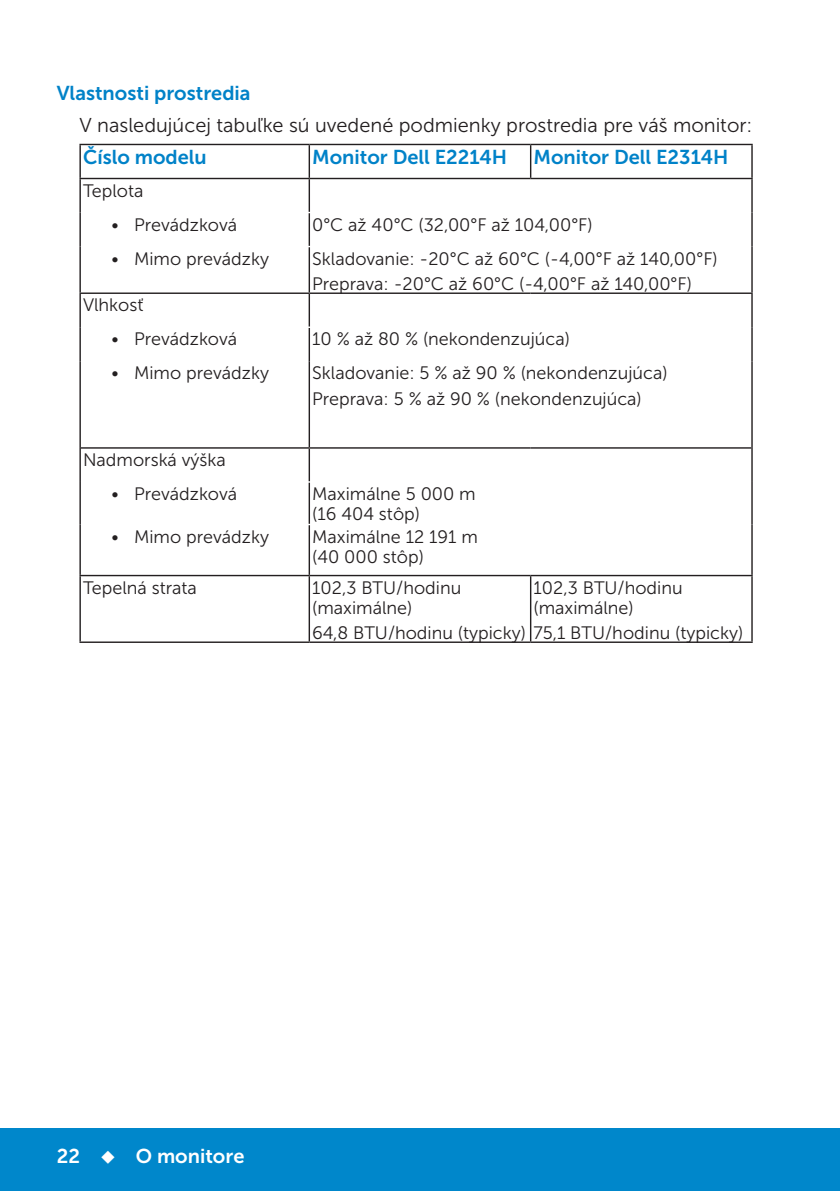
<style>
.page{position:relative;width:840px;height:1191px;background:#fff}
.page>*{position:absolute;margin:0;border:0;box-sizing:border-box;transform-origin:0 0}
.Paragraph{font:20px "Museo Sans For Dell 300";color:#231f20}
.Table_Head{font:20px "Museo Sans For Dell 700";color:#0082c8}
.Head3{font:20px "Museo Sans For Dell 700";color:#0082c8}
.t1{font:20px "Museo Sans For Dell 700";color:#fff}
.Table_Paragraph{font:18px/20px "Museo Sans For Dell 300";color:#231f20}
</style>
<div class="page">
<div style="left:0;top:1128px;width:839px;height:63px;background:#0087cb"></div>
<hr style="left:79px;top:144px;width:230px;height:1px;background:#231f20">
<hr style="left:79px;top:145px;width:2px;height:33px;background:#231f20">
<hr style="left:309px;top:144px;width:221px;height:1px;background:#231f20">
<hr style="left:308px;top:145px;width:2px;height:33px;background:#231f20">
<hr style="left:530px;top:144px;width:222px;height:1px;background:#231f20">
<hr style="left:529px;top:145px;width:2px;height:33px;background:#231f20">
<hr style="left:750px;top:145px;width:2px;height:33px;background:#231f20">
<hr style="left:79px;top:576px;width:2px;height:65px;background:#231f20">
<hr style="left:308px;top:576px;width:2px;height:65px;background:#231f20">
<hr style="left:529px;top:576px;width:2px;height:65px;background:#231f20">
<hr style="left:750px;top:576px;width:2px;height:65px;background:#231f20">
<hr style="left:79px;top:641px;width:230px;height:2px;background:#231f20">
<hr style="left:309px;top:641px;width:221px;height:2px;background:#231f20">
<hr style="left:530px;top:641px;width:222px;height:2px;background:#231f20">
<hr style="left:79px;top:179px;width:2px;height:33px;background:#231f20">
<hr style="left:79px;top:178px;width:230px;height:1px;background:#231f20">
<hr style="left:308px;top:179px;width:2px;height:33px;background:#231f20">
<hr style="left:309px;top:178px;width:221px;height:1px;background:#231f20">
<hr style="left:750px;top:179px;width:2px;height:33px;background:#231f20">
<hr style="left:530px;top:178px;width:222px;height:1px;background:#231f20">
<hr style="left:79px;top:212px;width:2px;height:34px;background:#231f20">
<hr style="left:308px;top:213px;width:2px;height:33px;background:#231f20">
<hr style="left:750px;top:212px;width:2px;height:34px;background:#231f20">
<hr style="left:79px;top:246px;width:2px;height:46px;background:#231f20">
<hr style="left:308px;top:247px;width:2px;height:45px;background:#231f20">
<hr style="left:750px;top:246px;width:2px;height:46px;background:#231f20">
<hr style="left:79px;top:448px;width:2px;height:34px;background:#231f20">
<hr style="left:308px;top:448px;width:2px;height:33px;background:#231f20">
<hr style="left:750px;top:448px;width:2px;height:34px;background:#231f20">
<hr style="left:79px;top:482px;width:2px;height:42px;background:#231f20">
<hr style="left:308px;top:483px;width:2px;height:41px;background:#231f20">
<hr style="left:750px;top:482px;width:2px;height:42px;background:#231f20">
<hr style="left:79px;top:524px;width:2px;height:51px;background:#231f20">
<hr style="left:308px;top:525px;width:2px;height:50px;background:#231f20">
<hr style="left:750px;top:524px;width:2px;height:51px;background:#231f20">
<hr style="left:79px;top:575px;width:230px;height:1px;background:#231f20">
<hr style="left:309px;top:575px;width:221px;height:1px;background:#231f20">
<hr style="left:530px;top:575px;width:222px;height:1px;background:#231f20">
<hr style="left:79px;top:292px;width:230px;height:2px;background:#231f20">
<hr style="left:79px;top:294px;width:2px;height:33px;background:#231f20">
<hr style="left:309px;top:292px;width:221px;height:2px;background:#231f20">
<hr style="left:308px;top:294px;width:2px;height:32px;background:#231f20">
<hr style="left:530px;top:292px;width:222px;height:2px;background:#231f20">
<hr style="left:750px;top:294px;width:2px;height:33px;background:#231f20">
<hr style="left:79px;top:327px;width:2px;height:34px;background:#231f20">
<hr style="left:308px;top:328px;width:2px;height:33px;background:#231f20">
<hr style="left:750px;top:327px;width:2px;height:34px;background:#231f20">
<hr style="left:79px;top:361px;width:2px;height:87px;background:#231f20">
<hr style="left:308px;top:361px;width:2px;height:86px;background:#231f20">
<hr style="left:750px;top:361px;width:2px;height:87px;background:#231f20">
<hr style="left:81px;top:447px;width:228px;height:1px;background:#231f20">
<hr style="left:309px;top:447px;width:221px;height:1px;background:#231f20">
<hr style="left:530px;top:447px;width:220px;height:1px;background:#231f20">
<p class="Head3" style="left:57px;top:82px;width:195px">Vlastnosti prostredia</p>
<p class="Paragraph" style="left:79px;top:115px;width:674px">V nasledujúcej tabuľke sú uvedené podmienky prostredia pre váš monitor:</p>
<p class="Table_Head" style="left:83px;top:146px;width:125px">Číslo modelu</p>
<p class="Table_Head" style="left:312px;top:146px;width:196px">Monitor Dell E2214H</p>
<p class="Table_Head" style="left:533px;top:146px;width:196px">Monitor Dell E2314H</p>
<p class="Table_Paragraph" style="left:83px;top:181px;width:62px">Teplota</p>
<p class="Table_Paragraph" style="left:111px;top:215px;width:127px">• Prevádzková</p>
<p class="Table_Paragraph" style="left:312px;top:215px;width:282px">0°C až 40°C (32,00°F až 104,00°F)</p>
<p class="Table_Paragraph" style="left:111px;top:249px;width:159px">• Mimo prevádzky</p>
<p class="Table_Paragraph" style="left:312px;top:249px;width:407px">Skladovanie: -20°C až 60°C (-4,00°F až 140,00°F)</p>
<p class="Table_Paragraph" style="left:312px;top:274px;width:381px">Preprava: -20°C až 60°C (-4,00°F až 140,00°F)</p>
<p class="Table_Paragraph" style="left:83px;top:295px;width:62px">Vlhkosť</p>
<p class="Table_Paragraph" style="left:111px;top:329px;width:127px">• Prevádzková</p>
<p class="Table_Paragraph" style="left:312px;top:329px;width:259px">10 % až 80 % (nekondenzujúca)</p>
<p class="Table_Paragraph" style="left:111px;top:363px;width:159px">• Mimo prevádzky</p>
<p class="Table_Paragraph" style="left:312px;top:363px;width:357px">Skladovanie: 5 % až 90 % (nekondenzujúca)</p>
<p class="Table_Paragraph" style="left:312px;top:389px;width:331px">Preprava: 5 % až 90 % (nekondenzujúca)</p>
<p class="Table_Paragraph" style="left:83px;top:450px;width:144px">Nadmorská výška</p>
<p class="Table_Paragraph" style="left:111px;top:484px;width:127px">• Prevádzková</p>
<p class="Table_Paragraph" style="left:312px;top:484px;width:165px">Maximálne 5 000 m (16 404 stôp)</p>
<p class="Table_Paragraph" style="left:111px;top:526px;width:159px">• Mimo prevádzky</p>
<p class="Table_Paragraph" style="left:312px;top:526px;width:167px">Maximálne 12 191 m (40 000 stôp)</p>
<p class="Table_Paragraph" style="left:83px;top:577px;width:115px">Tepelná strata</p>
<p class="Table_Paragraph" style="left:312px;top:577px;width:151px">102,3 BTU/hodinu (maximálne)</p>
<p class="Table_Paragraph" style="left:312px;top:623px;width:432px">64,8 BTU/hodinu (typicky) 75,1 BTU/hodinu (typicky)</p>
<p class="Table_Paragraph" style="left:533px;top:577px;width:151px">102,3 BTU/hodinu (maximálne)</p>
<p class="t1" style="left:57px;top:1144px;width:189px">22 ◆ O monitore</p>
</div>
